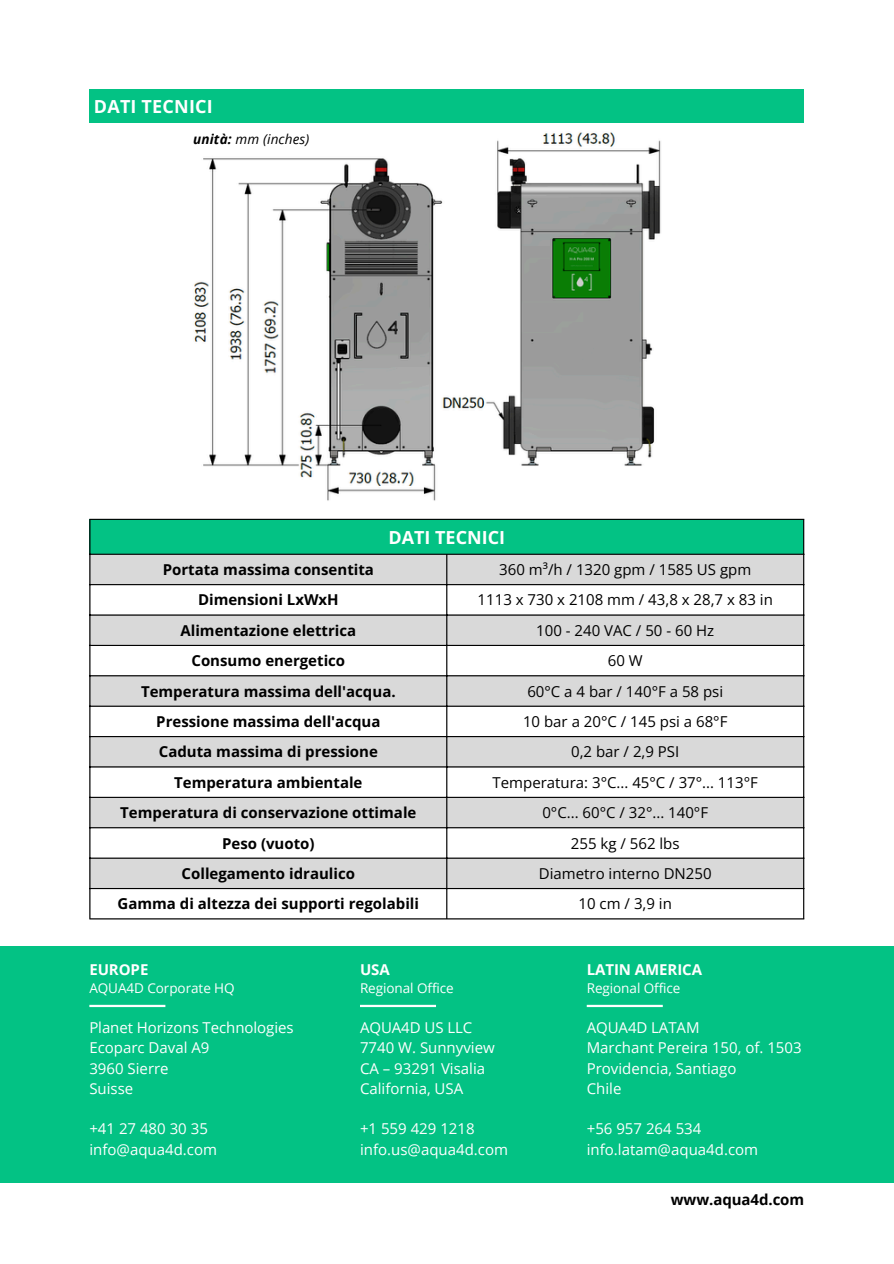
<style>
.page{position:relative;width:894px;height:1264px;background:#fff}
.page>*{position:absolute;margin:0;border:0;box-sizing:border-box;transform-origin:0 0}
.t1{font:700 18px "Open Sans";letter-spacing:.005em;color:#fff}
.t2{font:700 15px "Open Sans";color:#000}
.t3{font:15px "Open Sans";color:#fff}
.t4{font:15px "Open Sans";color:#000}
.t5{font:700 15px "Open Sans";letter-spacing:-.005em;color:#fff}
.t6{font:13.5px "Open Sans";letter-spacing:-.005em;color:#fff}
.t7{font:italic 13.5px "Open Sans";letter-spacing:.01em;color:#000}
.s1{font-weight:700}
</style>
<div class="page">
<div style="left:90px;top:519px;width:713px;height:35px;background:#03c284"></div>
<svg style="left:90px;top:555px;width:712px;height:333px;fill:#d9d9d9"></svg>
<hr style="left:89px;top:520px;width:1px;height:398px;background:#000">
<hr style="left:446px;top:555px;width:1px;height:363px;background:#000">
<hr style="left:802px;top:520px;width:2px;height:398px;background:#000">
<hr style="left:89px;top:519px;width:715px;height:1px;background:#000">
<hr style="left:89px;top:553px;width:715px;height:2px;background:#000">
<hr style="left:89px;top:584px;width:715px;height:1px;background:#000">
<hr style="left:89px;top:614px;width:715px;height:1px;background:#000">
<hr style="left:89px;top:645px;width:715px;height:1px;background:#000">
<hr style="left:89px;top:675px;width:715px;height:1px;background:#000">
<hr style="left:89px;top:705px;width:715px;height:1px;background:#000">
<hr style="left:89px;top:736px;width:715px;height:1px;background:#000">
<hr style="left:89px;top:766px;width:715px;height:1px;background:#000">
<hr style="left:89px;top:796px;width:715px;height:2px;background:#000">
<hr style="left:89px;top:827px;width:715px;height:1px;background:#000">
<hr style="left:89px;top:857px;width:715px;height:1px;background:#000">
<hr style="left:89px;top:888px;width:715px;height:1px;background:#000">
<hr style="left:89px;top:918px;width:715px;height:1px;background:#000">
<div style="left:89px;top:89px;width:715px;height:33px;background:#03c284"></div>
<img style="left:194px;top:132px;width:467px;height:369px">
<div style="left:622px;top:472px;width:93px;height:31px;background:#fff"></div>
<div style="left:0;top:945px;width:893px;height:237px;background:#03c284"></div>
<hr style="left:89px;top:1004px;width:76px;height:3px;background:#fff">
<hr style="left:360px;top:1004px;width:76px;height:3px;background:#fff">
<hr style="left:586px;top:1004px;width:76px;height:3px;background:#fff">
<p class="t1" style="left:94px;top:93px;width:120px">DATI TECNICI</p>
<p class="t7" style="left:193px;top:130px;width:118px"><span class="s1">unità:</span> mm (inches)</p>
<h1 class="t1" style="left:388px;top:524px;width:118px">DATI TECNICI</h1>
<p class="t2" style="left:163px;top:559px;width:213px">Portata massima consentita</p>
<p class="t4" style="left:499px;top:559px;width:253px">360 m³/h / 1320 gpm / 1585 US gpm</p>
<p class="t2" style="left:198px;top:589px;width:142px">Dimensioni LxWxH</p>
<p class="t4" style="left:477px;top:589px;width:297px">1113 x 730 x 2108 mm / 43,8 x 28,7 x 83 in</p>
<p class="t2" style="left:180px;top:620px;width:177px">Alimentazione elettrica</p>
<p class="t4" style="left:536px;top:620px;width:179px">100 - 240 VAC / 50 - 60 Hz</p>
<p class="t2" style="left:191px;top:650px;width:155px">Consumo energetico</p>
<p class="t4" style="left:607px;top:650px;width:36px">60 W</p>
<p class="t2" style="left:141px;top:680px;width:256px">Temperatura massima dell'acqua.</p>
<p class="t4" style="left:527px;top:680px;width:197px">60°C a 4 bar / 140°F a 58 psi</p>
<p class="t2" style="left:156px;top:711px;width:226px">Pressione massima dell'acqua</p>
<p class="t4" style="left:523px;top:711px;width:206px">10 bar a 20°C / 145 psi a 68°F</p>
<p class="t2" style="left:159px;top:741px;width:220px">Caduta massima di pressione</p>
<p class="t4" style="left:571px;top:741px;width:110px">0,2 bar / 2,9 PSI</p>
<p class="t2" style="left:174px;top:771px;width:190px">Temperatura ambientale</p>
<p class="t4" style="left:492px;top:771px;width:267px">Temperatura: 3°C... 45°C / 37°... 113°F</p>
<p class="t2" style="left:120px;top:802px;width:297px">Temperatura di conservazione ottimale</p>
<p class="t4" style="left:542px;top:802px;width:167px">0°C... 60°C / 32°... 140°F</p>
<p class="t2" style="left:222px;top:832px;width:94px">Peso (vuoto)</p>
<p class="t4" style="left:570px;top:832px;width:110px">255 kg / 562 lbs</p>
<p class="t2" style="left:181px;top:863px;width:175px">Collegamento idraulico</p>
<p class="t4" style="left:538px;top:863px;width:174px">Diametro interno DN250</p>
<p class="t2" style="left:117px;top:893px;width:303px">Gamma di altezza dei supporti regolabili</p>
<p class="t4" style="left:578px;top:893px;width:95px">10 cm / 3,9 in</p>
<p class="t5" style="left:89px;top:958px;width:61px">EUROPE</p>
<p class="t6" style="left:89px;top:978px;width:147px">AQUA4D Corporate HQ</p>
<p class="t3" style="left:89px;top:1017px;width:206px">Planet Horizons Technologies</p>
<p class="t3" style="left:89px;top:1037px;width:122px">Ecoparc Daval A9</p>
<p class="t3" style="left:89px;top:1057px;width:81px">3960 Sierre</p>
<p class="t3" style="left:89px;top:1077px;width:45px">Suisse</p>
<p class="t3" style="left:89px;top:1118px;width:120px">+41 27 480 30 35</p>
<p class="t3" style="left:89px;top:1138px;width:129px">info@aqua4d.com</p>
<p class="t5" style="left:360px;top:958px;width:31px">USA</p>
<p class="t6" style="left:360px;top:978px;width:95px">Regional Office</p>
<p class="t3" style="left:360px;top:1017px;width:114px">AQUA4D US LLC</p>
<p class="t3" style="left:360px;top:1037px;width:136px">7740 W. Sunnyview</p>
<p class="t3" style="left:360px;top:1057px;width:127px">CA – 93291 Visalia</p>
<p class="t3" style="left:360px;top:1077px;width:105px">California, USA</p>
<p class="t3" style="left:360px;top:1118px;width:116px">+1 559 429 1218</p>
<p class="t3" style="left:360px;top:1138px;width:149px">info.us@aqua4d.com</p>
<p class="t5" style="left:586px;top:958px;width:117px">LATIN AMERICA</p>
<p class="t6" style="left:586px;top:978px;width:95px">Regional Office</p>
<p class="t3" style="left:586px;top:1017px;width:114px">AQUA4D LATAM</p>
<p class="t3" style="left:586px;top:1037px;width:216px">Marchant Pereira 150, of. 1503</p>
<p class="t3" style="left:586px;top:1057px;width:151px">Providencia, Santiago</p>
<p class="t3" style="left:586px;top:1077px;width:36px">Chile</p>
<p class="t3" style="left:586px;top:1118px;width:116px">+56 957 264 534</p>
<p class="t3" style="left:586px;top:1138px;width:173px">info.latam@aqua4d.com</p>
<p class="t2" style="left:670px;top:1189px;width:135px">www.aqua4d.com</p>
</div>
